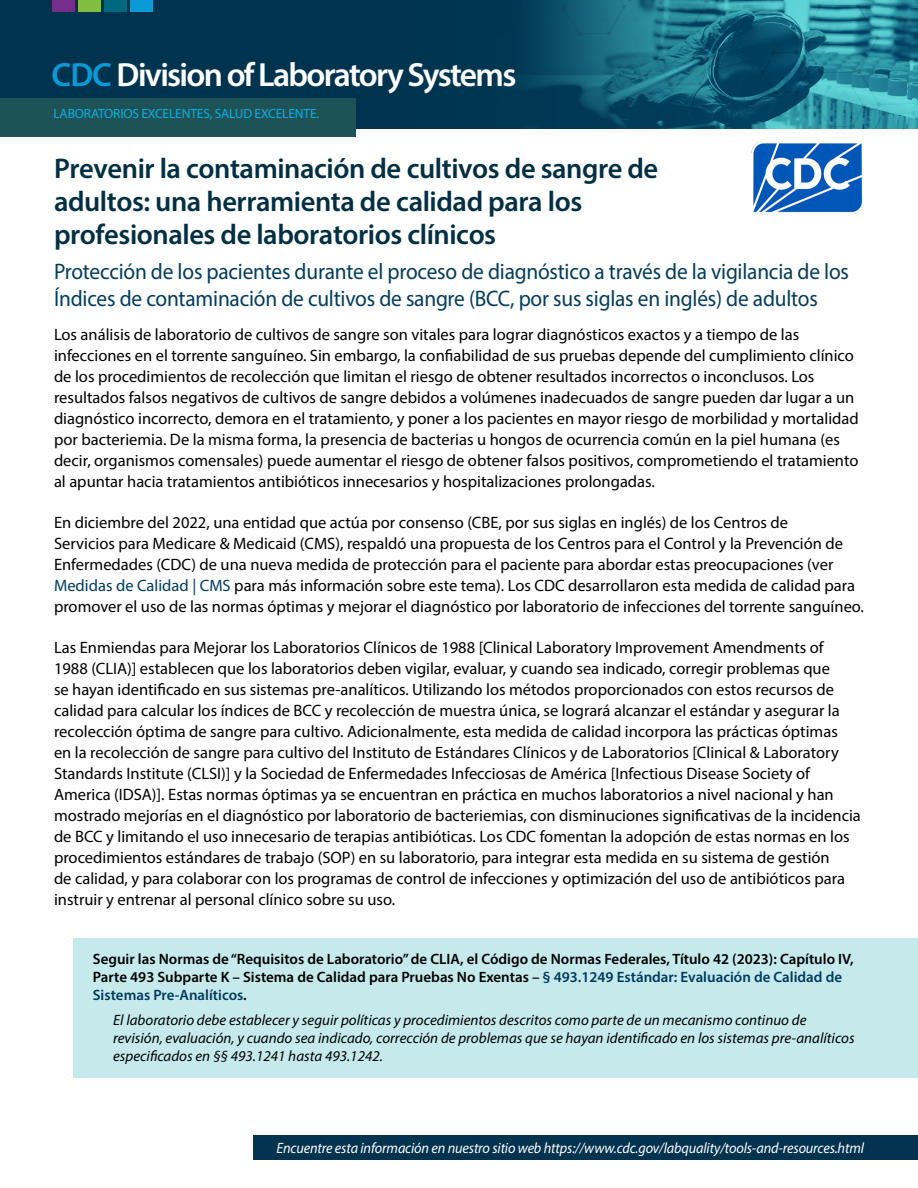
<style>
.page{position:relative;width:918px;height:1188px;background:#fff}
.page>*{position:absolute;margin:0;border:0;box-sizing:border-box;transform-origin:0 0}
.t1{font:600 33.6px "Myriad Pro";letter-spacing:-.05em;color:#fff}
.t2{font:600 28.5px/33px "Myriad Pro";letter-spacing:-.015em;color:#022f42}
.t3{font:22.5px/27px "Myriad Pro";letter-spacing:-.01em;color:#043c5b;scale:.95 1}
.t4{font:16.5px/21px "Myriad Pro";color:#000101}
.t5{font:italic 15px/18px "Myriad Pro";color:#000101}
.t6{font:600 15px/18px "Myriad Pro";color:#000101}
.t7{font:italic 15px "Myriad Pro";letter-spacing:-.01em;color:#fefefe;scale:.95 1}
.t8{font:13.35px "Myriad Pro";letter-spacing:-.01em;color:#0daee2}
.s1{color:#0b9ad6}
.s2{color:#003a5d}
</style>
<div class="page">
<img style="left:0;top:0;width:918px;height:128px">
<div style="left:0;top:98px;width:356px;height:39px;background:#1d5357"></div>
<img style="left:752px;top:142px;width:112px;height:71px">
<div style="left:105px;top:0;width:22px;height:11px;background:#00697f"></div>
<div style="left:131px;top:0;width:22px;height:11px;background:#0b9ad6"></div>
<div style="left:78px;top:0;width:23px;height:11px;background:#81bd41"></div>
<div style="left:52px;top:0;width:23px;height:11px;background:#752e8a"></div>
<div style="left:73px;top:938px;width:845px;height:139px;background:#c6eaec"></div>
<div style="left:254px;top:1136px;width:664px;height:24px;background:#03334e"></div>
<h1 class="t1" style="left:52px;top:54px;width:466px"><span class="s1">CDC</span> Division of Laboratory Systems</h1>
<h2 class="t8" style="left:53px;top:106px;width:267px">LABORATORIOS EXCELENTES, SALUD EXCELENTE.</h2>
<h1 class="t2" style="left:54px;top:151px;width:606px">Prevenir la contaminación de cultivos de sangre de adultos: una herramienta de calidad para los profesionales de laboratorios clínicos</h1>
<h2 class="t3" style="left:54px;top:258px;width:838px">Protección de los pacientes durante el proceso de diagnóstico a través de la vigilancia de los<br>Índices de contaminación de cultivos de sangre (BCC, por sus siglas en inglés) de adultos</h2>
<p class="t4" style="left:54px;top:323px;width:806px">Los análisis de laboratorio de cultivos de sangre son vitales para lograr diagnósticos exactos y a tiempo de las infecciones en el torrente sanguíneo. Sin embargo, la confiabilidad de sus pruebas depende del cumplimiento clínico de los procedimientos de recolección que limitan el riesgo de obtener resultados incorrectos o inconclusos. Los resultados falsos negativos de cultivos de sangre debidos a volúmenes inadecuados de sangre pueden dar lugar a un diagnóstico incorrecto, demora en el tratamiento, y poner a los pacientes en mayor riesgo de morbilidad y mortalidad por bacteriemia. De la misma forma, la presencia de bacterias u hongos de ocurrencia común en la piel humana (es decir, organismos comensales) puede aumentar el riesgo de obtener falsos positivos, comprometiendo el tratamiento al apuntar hacia tratamientos antibióticos innecesarios y hospitalizaciones prolongadas.</p>
<p class="t4" style="left:54px;top:512px;width:812px">En diciembre del 2022, una entidad que actúa por consenso (CBE, por sus siglas en inglés) de los Centros de<br>Servicios para Medicare &amp; Medicaid (CMS), respaldó una propuesta de los Centros para el Control y la Prevención de Enfermedades (CDC) de una nueva medida de protección para el paciente para abordar estas preocupaciones (ver <span class="s2">Medidas de Calidad | CMS</span> para más información sobre este tema). Los CDC desarrollaron esta medida de calidad para promover el uso de las normas óptimas y mejorar el diagnóstico por laboratorio de infecciones del torrente sanguíneo.</p>
<p class="t4" style="left:54px;top:637px;width:808px">Las Enmiendas para Mejorar los Laboratorios Clínicos de 1988 [Clinical Laboratory Improvement Amendments of 1988 (CLIA)] establecen que los laboratorios deben vigilar, evaluar, y cuando sea indicado, corregir problemas que<br>se hayan identificado en sus sistemas pre-analíticos. Utilizando los métodos proporcionados con estos recursos de calidad para calcular los índices de BCC y recolección de muestra única, se logrará alcanzar el estándar y asegurar la recolección óptima de sangre para cultivo. Adicionalmente, esta medida de calidad incorpora las prácticas óptimas<br>en la recolección de sangre para cultivo del Instituto de Estándares Clínicos y de Laboratorios [Clinical &amp; Laboratory Standards Institute (CLSI)] y la Sociedad de Enfermedades Infecciosas de América [Infectious Disease Society of America (IDSA)]. Estas normas óptimas ya se encuentran en práctica en muchos laboratorios a nivel nacional y han mostrado mejorías en el diagnóstico por laboratorio de bacteriemias, con disminuciones significativas de la incidencia de BCC y limitando el uso innecesario de terapias antibióticas. Los CDC fomentan la adopción de estas normas en los procedimientos estándares de trabajo (SOP) en su laboratorio, para integrar esta medida en su sistema de gestión<br>de calidad, y para colaborar con los programas de control de infecciones y optimización del uso de antibióticos para instruir y entrenar al personal clínico sobre su uso.</p>
<h4 class="t6" style="left:93px;top:949px;width:762px">Seguir las Normas de “Requisitos de Laboratorio” de CLIA, el Código de Normas Federales, Título 42 (2023): Capítulo IV,<br>Parte 493 Subparte K – Sistema de Calidad para Pruebas No Exentas – <span class="s2">§ 493.1249 Estándar: Evaluación de Calidad de<br>Sistemas Pre-Analíticos</span>.</h4>
<p class="t5" style="left:113px;top:1010px;width:743px">El laboratorio debe establecer y seguir políticas y procedimientos descritos como parte de un mecanismo continuo de revisión, evaluación, y cuando sea indicado, corrección de problemas que se hayan identificado en los sistemas pre-analíticos especificados en §§ 493.1241 hasta 493.1242.</p>
<p class="t7" style="left:277px;top:1138px;width:620px">Encuentre esta información en nuestro sitio web https://www.cdc.gov/labquality/tools-and-resources.html</p>
</div>
